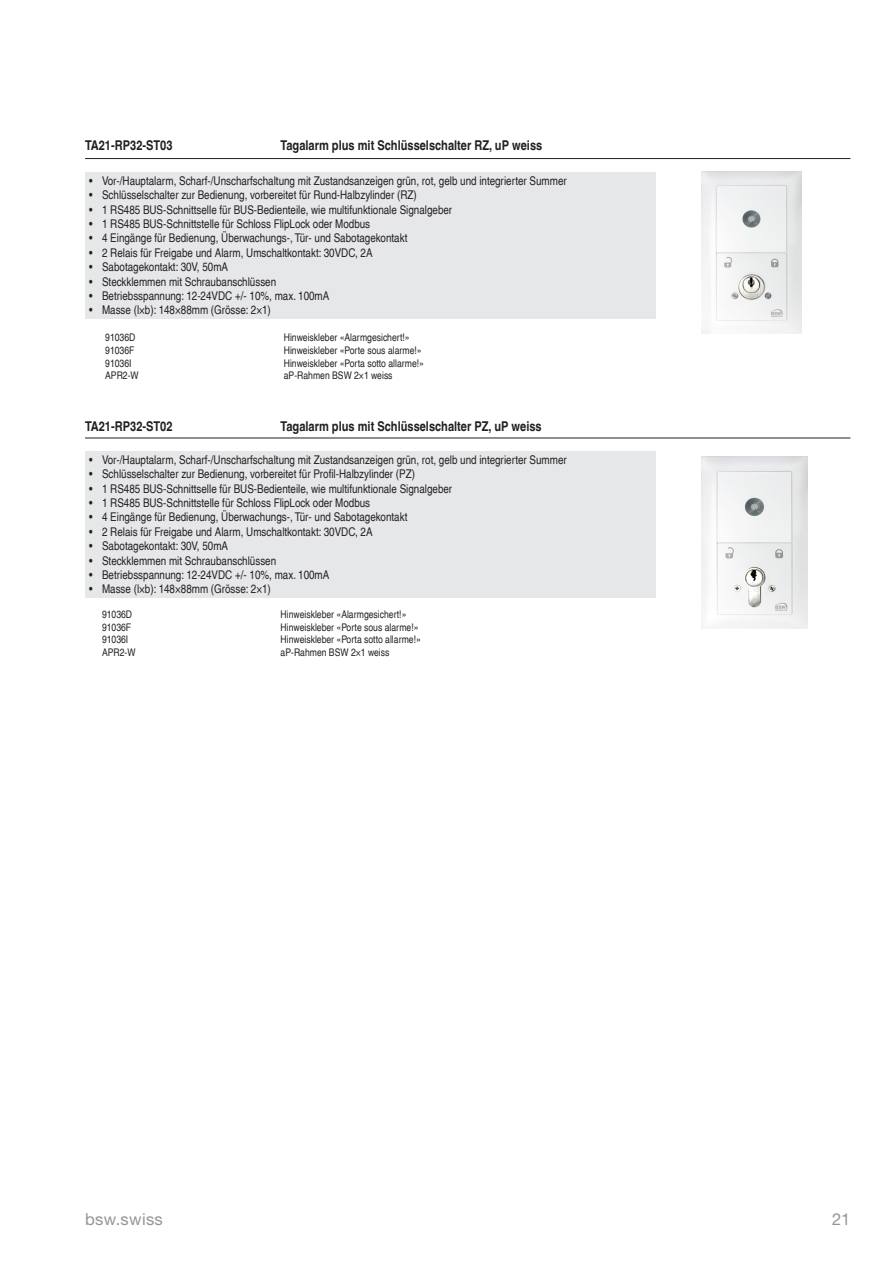
<style>
.page{position:relative;width:893px;height:1263px;background:#fff}
.page>*{position:absolute;margin:0;border:0;box-sizing:border-box;transform-origin:0 0}
.t1{font:16.5px "Helvetica Neue LT Pro";letter-spacing:.02em;color:#939598}
.t2{font:700 condensed 13.5px "Helvetica LT";color:#231f20}
.t3{font:condensed 12px "Helvetica LT";color:#231f20}
.t4{font:condensed 10.5px "Helvetica LT";color:#231f20}
</style>
<div class="page">
<hr style="left:85px;top:158px;width:765px;height:1px;background:#231f20">
<div style="left:85px;top:172px;width:570px;height:147px;background:#e6e7e9"></div>
<hr style="left:85px;top:438px;width:765px;height:1px;background:#231f20">
<div style="left:85px;top:451px;width:570px;height:147px;background:#e6e7e9"></div>
<img style="left:702px;top:456px;width:106px;height:172px">
<img style="left:702px;top:172px;width:99px;height:161px">
<p class="t2" style="left:85px;top:137px;width:89px">TA21-RP32-ST03</p>
<p class="t2" style="left:281px;top:137px;width:263px">Tagalarm plus mit Schlüsselschalter RZ, uP weiss</p>
<p class="t3" style="left:89px;top:173px;width:479px">• Vor-/Hauptalarm, Scharf-/Unscharfschaltung mit Zustandsanzeigen grün, rot, gelb und integrierter Summer</p>
<p class="t3" style="left:89px;top:188px;width:329px">• Schlüsselschalter zur Bedienung, vorbereitet für Rund-Halbzylinder (RZ)</p>
<p class="t3" style="left:89px;top:202px;width:364px">• 1 RS485 BUS-Schnittselle für BUS-Bedienteile, wie multifunktionale Signalgeber</p>
<p class="t3" style="left:89px;top:217px;width:282px">• 1 RS485 BUS-Schnittstelle für Schloss FlipLock oder Modbus</p>
<p class="t3" style="left:89px;top:231px;width:320px">• 4 Eingänge für Bedienung, Überwachungs-, Tür- und Sabotagekontakt</p>
<p class="t3" style="left:89px;top:245px;width:285px">• 2 Relais für Freigabe und Alarm, Umschaltkontakt: 30VDC, 2A</p>
<p class="t3" style="left:89px;top:260px;width:140px">• Sabotagekontakt: 30V, 50mA</p>
<p class="t3" style="left:89px;top:274px;width:188px">• Steckklemmen mit Schraubanschlüssen</p>
<p class="t3" style="left:89px;top:289px;width:242px">• Betriebsspannung: 12-24VDC +/- 10%, max. 100mA</p>
<p class="t3" style="left:89px;top:303px;width:183px">• Masse (l×b): 148×88mm (Grösse: 2×1)</p>
<p class="t4" style="left:105px;top:331px;width:32px">91036D</p>
<p class="t4" style="left:284px;top:331px;width:127px">Hinweiskleber «Alarmgesichert!»</p>
<p class="t4" style="left:105px;top:344px;width:31px">91036F</p>
<p class="t4" style="left:284px;top:344px;width:139px">Hinweiskleber «Porte sous alarme!»</p>
<p class="t4" style="left:105px;top:357px;width:28px">91036I</p>
<p class="t4" style="left:284px;top:357px;width:142px">Hinweiskleber «Porta sotto allarme!»</p>
<p class="t4" style="left:105px;top:369px;width:35px">APR2-W</p>
<p class="t4" style="left:284px;top:369px;width:110px">aP-Rahmen BSW 2×1 weiss</p>
<p class="t2" style="left:85px;top:418px;width:89px">TA21-RP32-ST02</p>
<p class="t2" style="left:281px;top:418px;width:263px">Tagalarm plus mit Schlüsselschalter PZ, uP weiss</p>
<p class="t3" style="left:89px;top:452px;width:479px">• Vor-/Hauptalarm, Scharf-/Unscharfschaltung mit Zustandsanzeigen grün, rot, gelb und integrierter Summer</p>
<p class="t3" style="left:89px;top:467px;width:327px">• Schlüsselschalter zur Bedienung, vorbereitet für Profil-Halbzylinder (PZ)</p>
<p class="t3" style="left:89px;top:481px;width:364px">• 1 RS485 BUS-Schnittselle für BUS-Bedienteile, wie multifunktionale Signalgeber</p>
<p class="t3" style="left:89px;top:496px;width:282px">• 1 RS485 BUS-Schnittstelle für Schloss FlipLock oder Modbus</p>
<p class="t3" style="left:89px;top:510px;width:320px">• 4 Eingänge für Bedienung, Überwachungs-, Tür- und Sabotagekontakt</p>
<p class="t3" style="left:89px;top:524px;width:285px">• 2 Relais für Freigabe und Alarm, Umschaltkontakt: 30VDC, 2A</p>
<p class="t3" style="left:89px;top:539px;width:140px">• Sabotagekontakt: 30V, 50mA</p>
<p class="t3" style="left:89px;top:553px;width:188px">• Steckklemmen mit Schraubanschlüssen</p>
<p class="t3" style="left:89px;top:568px;width:242px">• Betriebsspannung: 12-24VDC +/- 10%, max. 100mA</p>
<p class="t3" style="left:89px;top:582px;width:183px">• Masse (l×b): 148×88mm (Grösse: 2×1)</p>
<p class="t4" style="left:102px;top:608px;width:32px">91036D</p>
<p class="t4" style="left:281px;top:608px;width:127px">Hinweiskleber «Alarmgesichert!»</p>
<p class="t4" style="left:102px;top:621px;width:31px">91036F</p>
<p class="t4" style="left:281px;top:621px;width:139px">Hinweiskleber «Porte sous alarme!»</p>
<p class="t4" style="left:102px;top:633px;width:28px">91036I</p>
<p class="t4" style="left:281px;top:633px;width:142px">Hinweiskleber «Porta sotto allarme!»</p>
<p class="t4" style="left:102px;top:646px;width:35px">APR2-W</p>
<p class="t4" style="left:281px;top:646px;width:110px">aP-Rahmen BSW 2×1 weiss</p>
<h1 class="t1" style="left:85px;top:1209px;width:79px">bsw.swiss</h1>
</div>
